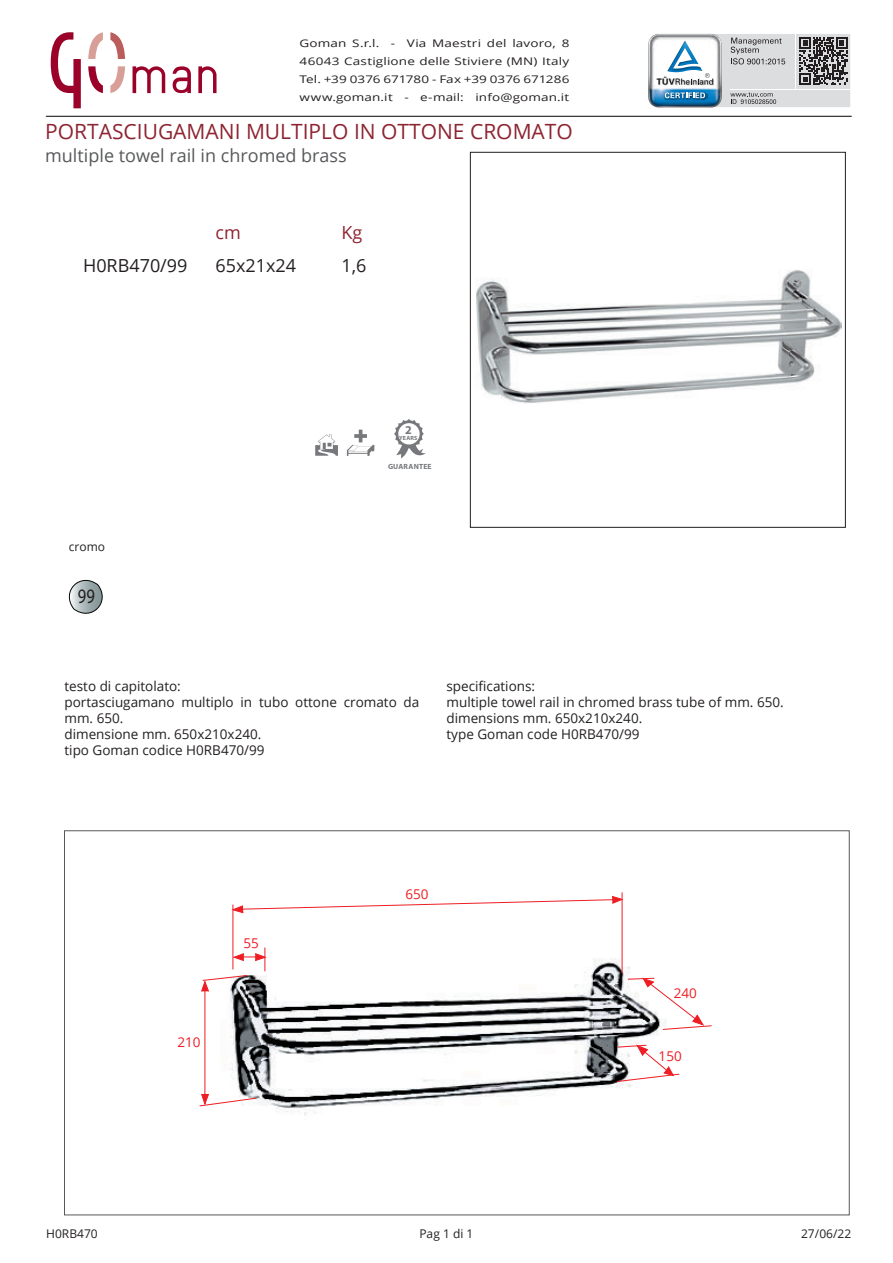
<style>
.page{position:relative;width:893px;height:1263px;background:#fff}
.page>*{position:absolute;margin:0;border:0;box-sizing:border-box;transform-origin:0 0}
.t1{font:21px "Open Sans";color:#8d2431}
.t2{font:20.7px "Myriad Pro";color:#231f20;scale:.8 1}
.t3{font:18px "Open Sans";color:#57585a}
.t4{font:18px "Open Sans";color:#231f20}
.t5{font:18px "Open Sans";color:#8d2431}
.t6{font:13.5px/16.2px "Open Sans";color:#231f20}
.t7{font:13.5px "Open Sans";color:#ee1d23}
.t8{font:12px "Open Sans";color:#231f20}
.t9{font:700 12px "Myriad Pro";color:#76787b}
.t10{font:10.5px/18px "Open Sans";letter-spacing:.01em;color:#231f20;text-align:justify;scale:1.29 1}
.t11{font:700 7.5px "Myriad Pro";letter-spacing:.025em;color:#76787b}
.t12{font:700 6px "Myriad Pro";letter-spacing:.04em;color:#76787b}
</style>
<div class="page">
<hr style="left:46px;top:116px;width:805px;height:1px;background:#231f20">
<svg style="left:648px;top:33px;width:202px;height:75px"></svg>
<svg style="left:88px;top:66px;width:15px;height:27px"></svg>
<svg style="left:198px;top:66px;width:19px;height:27px"></svg>
<svg style="left:133px;top:66px;width:32px;height:27px"></svg>
<svg style="left:173px;top:66px;width:18px;height:27px"></svg>
<svg style="left:88px;top:32px;width:15px;height:27px"></svg>
<svg style="left:110px;top:32px;width:15px;height:27px"></svg>
<svg style="left:110px;top:66px;width:15px;height:27px"></svg>
<svg style="left:51px;top:32px;width:30px;height:76px"></svg>
<svg style="left:315px;top:434px;width:23px;height:22px"></svg>
<svg style="left:347px;top:430px;width:27px;height:26px"></svg>
<div style="left:470px;top:152px;width:376px;height:375px;border:1px solid #231f20"></div>
<svg style="left:394px;top:419px;width:32px;height:39px"></svg>
<svg style="left:68px;top:579px;width:35px;height:35px"></svg>
<img style="left:476px;top:270px;width:365px;height:133px">
<svg style="left:200px;top:892px;width:422px;height:214px"></svg>
<svg style="left:232px;top:905px;width:12px;height:8px"></svg>
<svg style="left:612px;top:896px;width:11px;height:8px"></svg>
<svg style="left:617px;top:978px;width:95px;height:104px"></svg>
<p class="t10" style="left:299px;top:34px;width:211px">Goman S.r.l. - Via Maestri del lavoro, 8<br>46043 Castiglione delle Stiviere (MN) Italy Tel. +39 0376 671780 - Fax +39 0376 671286 www.goman.it - e-mail: info@goman.it</p>
<h1 class="t1" style="left:45px;top:117px;width:529px">PORTASCIUGAMANI MULTIPLO IN OTTONE CROMATO</h1>
<h3 class="t3" style="left:45px;top:143px;width:303px">multiple towel rail in chromed brass</h3>
<h3 class="t4" style="left:83px;top:253px;width:106px">H0RB470/99</h3>
<h3 class="t5" style="left:215px;top:221px;width:27px">cm</h3>
<h3 class="t4" style="left:215px;top:253px;width:82px">65x21x24</h3>
<h3 class="t5" style="left:341px;top:221px;width:22px">Kg</h3>
<h3 class="t4" style="left:341px;top:253px;width:27px">1,6</h3>
<p class="t8" style="left:69px;top:538px;width:38px">cromo</p>
<h2 class="t2" style="left:78px;top:584px;width:23px">99</h2>
<p class="t9" style="left:405px;top:422px;width:8px">2</p>
<p class="t12" style="left:399px;top:434px;width:20px">YEARS</p>
<p class="t11" style="left:388px;top:461px;width:45px">GUARANTEE</p>
<p class="t6" style="left:64px;top:677px;width:356px">testo di capitolato:<br>portasciugamano multiplo in tubo ottone cromato da mm. 650.<br>dimensione mm. 650x210x240.<br>tipo Goman codice H0RB470/99</p>
<p class="t6" style="left:446px;top:677px;width:339px">specifications:<br>multiple towel rail in chromed brass tube of mm. 650. dimensions mm. 650x210x240.<br>type Goman code H0RB470/99</p>
<p class="t7" style="left:177px;top:1033px;width:25px">210</p>
<p class="t7" style="left:243px;top:933px;width:17px">55</p>
<p class="t7" style="left:406px;top:885px;width:25px">650</p>
<p class="t7" style="left:674px;top:984px;width:25px">240</p>
<p class="t7" style="left:659px;top:1046px;width:25px">150</p>
<p class="t8" style="left:46px;top:1226px;width:53px">H0RB470</p>
<p class="t8" style="left:419px;top:1226px;width:56px">Pag 1 di 1</p>
<p class="t8" style="left:801px;top:1226px;width:52px">27/06/22</p>
</div>
